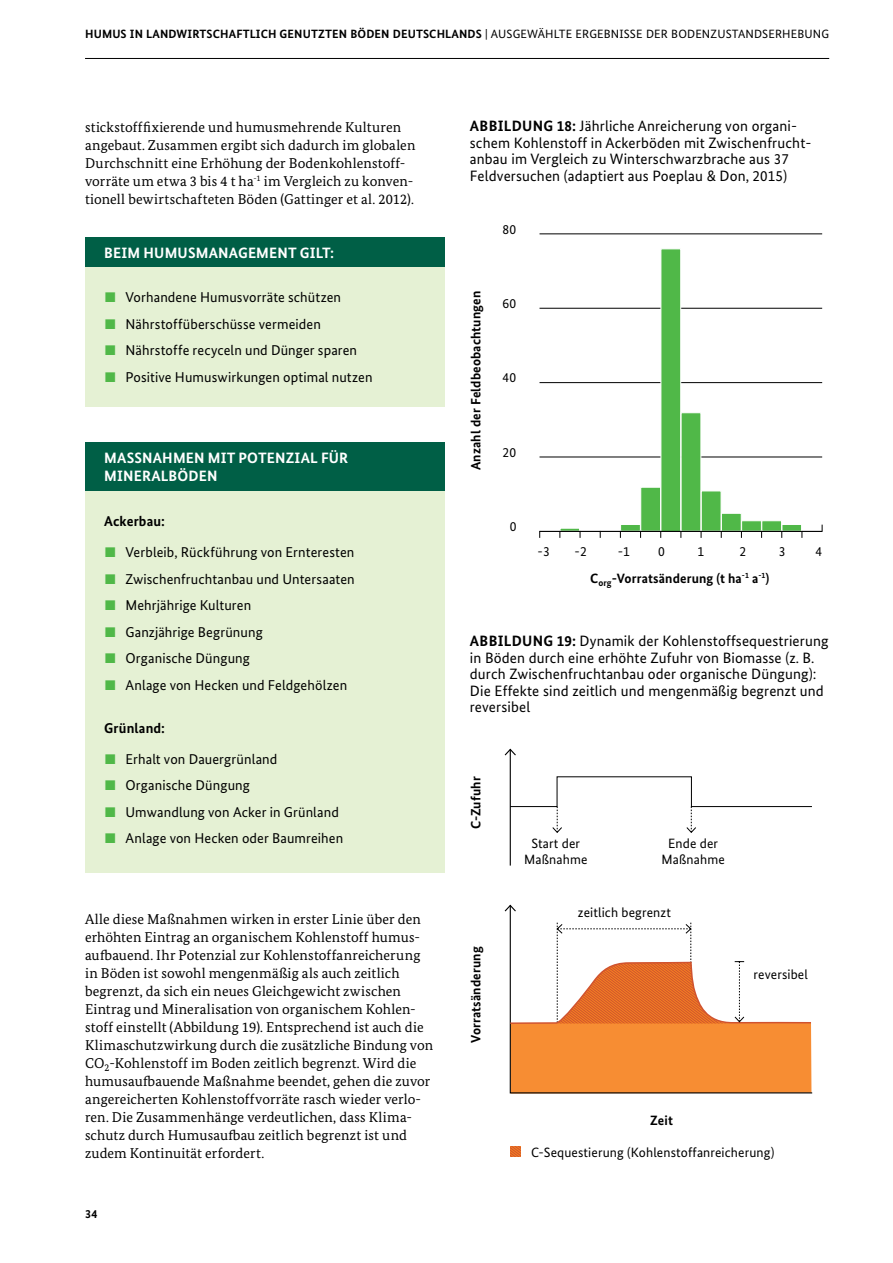
<style>
.page{position:relative;width:893px;height:1263px;background:#fff}
.page>*{position:absolute;margin:0;border:0;box-sizing:border-box;transform-origin:0 0}
.t1{font:15px/16.5px "Bundes Sans";letter-spacing:.01em;color:#000}
.t2{font:700 15px/18px "Bundes Sans";letter-spacing:.01em;color:#fff}
.t3{font:14.25px/18px "Bundes Serif";letter-spacing:.01em;color:#000}
.t4{font:14.25px "Bundes Sans";letter-spacing:.005em;color:#000}
.t5{font:700 14.25px "Bundes Sans";letter-spacing:.01em;color:#000}
.t6{font:13.5px/16.5px "Bundes Sans";letter-spacing:.01em;color:#000;text-align:center}
.t7{font:700 13.5px "Bundes Sans";letter-spacing:.01em;color:#000}
.t8{font:700 12px "Bundes Sans";letter-spacing:.01em;color:#000}
.s1{font-weight:400}
.s2{font-family:"The Mix Expert";color:#50b848}
.s3{font-weight:700}
</style>
<div class="page">
<hr style="left:85px;top:58px;width:744px;height:1px;background:#000">
<div style="left:85px;top:237px;width:359px;height:31px;background:#005f46"></div>
<div style="left:85px;top:268px;width:359px;height:139px;background:#e5f1d4"></div>
<div style="left:85px;top:472px;width:359px;height:401px;background:#e5f1d4"></div>
<div style="left:85px;top:442px;width:359px;height:49px;background:#005f46"></div>
<hr style="left:510px;top:749px;width:1px;height:116px;background:#000">
<svg style="left:504px;top:748px;width:12px;height:9px"></svg>
<svg style="left:509px;top:913px;width:304px;height:181px"></svg>
<svg style="left:504px;top:904px;width:12px;height:9px"></svg>
<svg style="left:509px;top:776px;width:303px;height:57px"></svg>
<svg style="left:510px;top:1146px;width:11px;height:11px"></svg>
<svg style="left:509px;top:923px;width:303px;height:170px"></svg>
<hr style="left:539px;top:382px;width:283px;height:1px;background:#000">
<hr style="left:539px;top:457px;width:283px;height:1px;background:#000">
<hr style="left:539px;top:308px;width:283px;height:1px;background:#000">
<hr style="left:539px;top:234px;width:283px;height:1px;background:#000">
<div style="left:560px;top:528px;width:20px;height:3px;background:#50b848;border:1px solid #fff"></div>
<div style="left:620px;top:524px;width:21px;height:7px;background:#50b848;border:1px solid #fff"></div>
<div style="left:640px;top:487px;width:21px;height:44px;background:#50b848;border:1px solid #fff"></div>
<div style="left:660px;top:248px;width:21px;height:284px;background:#50b848;border:1px solid #fff"></div>
<div style="left:681px;top:412px;width:20px;height:119px;background:#50b848"></div>
<div style="left:701px;top:491px;width:20px;height:40px;background:#50b848;border:1px solid #fff"></div>
<div style="left:721px;top:513px;width:21px;height:18px;background:#50b848;border:1px solid #fff"></div>
<div style="left:741px;top:520px;width:21px;height:11px;background:#50b848;border:1px solid #fff"></div>
<div style="left:761px;top:520px;width:21px;height:11px;background:#50b848;border:1px solid #fff"></div>
<div style="left:782px;top:524px;width:20px;height:7px;background:#50b848;border:1px solid #fff"></div>
<hr style="left:540px;top:531px;width:282px;height:1px;background:#000">
<p class="t8" style="left:85px;top:26px;width:745px">HUMUS IN LANDWIRTSCHAFTLICH GENUTZTEN BÖDEN DEUTSCHLANDS <span class="s1">| AUSGEWÄHLTE ERGEBNISSE DER BODENZUSTANDSERHEBUNG</span></p>
<p class="t3" style="left:85px;top:117px;width:332px">stickstofffixierende und humusmehrende Kulturen angebaut. Zusammen ergibt sich dadurch im globalen Durchschnitt eine Erhöhung der Bodenkohlenstoff&shy;vorräte um etwa 3 bis 4 t ha<sup>-1</sup> im Vergleich zu konven&shy;tionell bewirtschafteten Böden (Gattinger et al. 2012).</p>
<p class="t2" style="left:104px;top:244px;width:231px">BEIM HUMUSMANAGEMENT GILT:</p>
<p class="t4" style="left:104px;top:289px;width:238px"><span class="s2">ó</span> Vorhandene Humusvorräte schützen</p>
<p class="t4" style="left:104px;top:315px;width:218px"><span class="s2">ó</span> Nährstoffüberschüsse vermeiden</p>
<p class="t4" style="left:104px;top:342px;width:254px"><span class="s2">ó</span> Nährstoffe recyceln und Dünger sparen</p>
<p class="t4" style="left:104px;top:368px;width:270px"><span class="s2">ó</span> Positive Humuswirkungen optimal nutzen</p>
<p class="t2" style="left:104px;top:449px;width:246px">MASSNAHMEN MIT POTENZIAL FÜR<br>MINERALBÖDEN</p>
<p class="t5" style="left:104px;top:513px;width:62px">Ackerbau:</p>
<p class="t4" style="left:104px;top:543px;width:252px"><span class="s2">ó</span> Verbleib, Rückführung von Ernteresten</p>
<p class="t4" style="left:104px;top:570px;width:252px"><span class="s2">ó</span> Zwischenfruchtanbau und Untersaaten</p>
<p class="t4" style="left:104px;top:596px;width:149px"><span class="s2">ó</span> Mehrjährige Kulturen</p>
<p class="t4" style="left:104px;top:623px;width:160px"><span class="s2">ó</span> Ganzjährige Begrünung</p>
<p class="t4" style="left:104px;top:649px;width:147px"><span class="s2">ó</span> Organische Düngung</p>
<p class="t4" style="left:104px;top:676px;width:245px"><span class="s2">ó</span> Anlage von Hecken und Feldgehölzen</p>
<p class="t5" style="left:104px;top:719px;width:62px">Grünland:</p>
<p class="t4" style="left:104px;top:750px;width:175px"><span class="s2">ó</span> Erhalt von Dauergrünland</p>
<p class="t4" style="left:104px;top:777px;width:147px"><span class="s2">ó</span> Organische Düngung</p>
<p class="t4" style="left:104px;top:803px;width:236px"><span class="s2">ó</span> Umwandlung von Acker in Grünland</p>
<p class="t4" style="left:104px;top:830px;width:241px"><span class="s2">ó</span> Anlage von Hecken oder Baumreihen</p>
<p class="t3" style="left:85px;top:909px;width:349px">Alle diese Maßnahmen wirken in erster Linie über den erhöhten Eintrag an organischem Kohlenstoff humus&shy;aufbauend. Ihr Potenzial zur Kohlenstoffanreicherung in Böden ist sowohl mengenmäßig als auch zeitlich begrenzt, da sich ein neues Gleichgewicht zwischen Eintrag und Mineralisation von organischem Kohlen&shy;stoff einstellt (Abbildung 19). Entsprechend ist auch die Klimaschutzwirkung durch die zusätzliche Bindung von CO<sub>2</sub>-Kohlenstoff im Boden zeitlich begrenzt. Wird die humusaufbauende Maßnahme beendet, gehen die zuvor angereicherten Kohlenstoffvorräte rasch wieder verlo&shy;ren. Die Zusammenhänge verdeutlichen, dass Klima&shy;schutz durch Humusaufbau zeitlich begrenzt ist und zudem Kontinuität erfordert.</p>
<p class="t8" style="left:85px;top:1207px;width:14px">34</p>
<p class="t1" style="left:470px;top:118px;width:341px"><span class="s3">ABBILDUNG 18:</span> Jährliche Anreicherung von organi&shy;schem Kohlenstoff in Ackerböden mit Zwischenfrucht&shy;anbau im Vergleich zu Winterschwarzbrache aus 37<br>Feldversuchen (adaptiert aus Poeplau &amp; Don, 2015)</p>
<p class="t6" style="left:502px;top:221px;width:15px">80</p>
<p class="t7" style="left:467px;top:470px;width:181px;rotate:-90deg">Anzahl der Feldbeobachtungen</p>
<p class="t6" style="left:502px;top:295px;width:15px">60</p>
<p class="t6" style="left:502px;top:369px;width:15px">40</p>
<p class="t6" style="left:502px;top:444px;width:15px">20</p>
<p class="t6" style="left:510px;top:518px;width:8px">0</p>
<p class="t6" style="left:537px;top:543px;width:14px">-3</p>
<p class="t6" style="left:575px;top:543px;width:14px">-2</p>
<p class="t6" style="left:618px;top:543px;width:14px">-1</p>
<p class="t6" style="left:658px;top:543px;width:8px">0</p>
<p class="t6" style="left:697px;top:543px;width:8px">1</p>
<p class="t6" style="left:739px;top:543px;width:8px">2</p>
<p class="t6" style="left:779px;top:543px;width:8px">3</p>
<p class="t7" style="left:590px;top:570px;width:181px">C<sub>org</sub>-Vorratsänderung (t ha<sup>-1</sup> a<sup>-1</sup>)</p>
<p class="t6" style="left:815px;top:543px;width:8px">4</p>
<p class="t1" style="left:470px;top:633px;width:360px"><span class="s3">ABBILDUNG 19:</span> Dynamik der Kohlenstoffsequestrierung in Böden durch eine erhöhte Zufuhr von Biomasse (z. B. durch Zwischenfruchtanbau oder organische Düngung):<br>Die Effekte sind zeitlich und mengenmäßig begrenzt und reversibel</p>
<p class="t7" style="left:467px;top:829px;width:54px;rotate:-90deg">C-Zufuhr</p>
<p class="t7" style="left:467px;top:1043px;width:98px;rotate:-90deg">Vorratsänderung</p>
<p class="t6" style="left:524px;top:835px;width:65px">Start der<br>Maßnahme</p>
<p class="t6" style="left:661px;top:835px;width:65px">Ende der<br>Maßnahme</p>
<p class="t6" style="left:578px;top:904px;width:95px">zeitlich begrenzt</p>
<p class="t6" style="left:754px;top:966px;width:56px">reversibel</p>
<p class="t7" style="left:650px;top:1112px;width:24px">Zeit</p>
<p class="t6" style="left:531px;top:1143px;width:245px">C-Sequestierung (Kohlenstoffanreicherung)</p>
</div>
